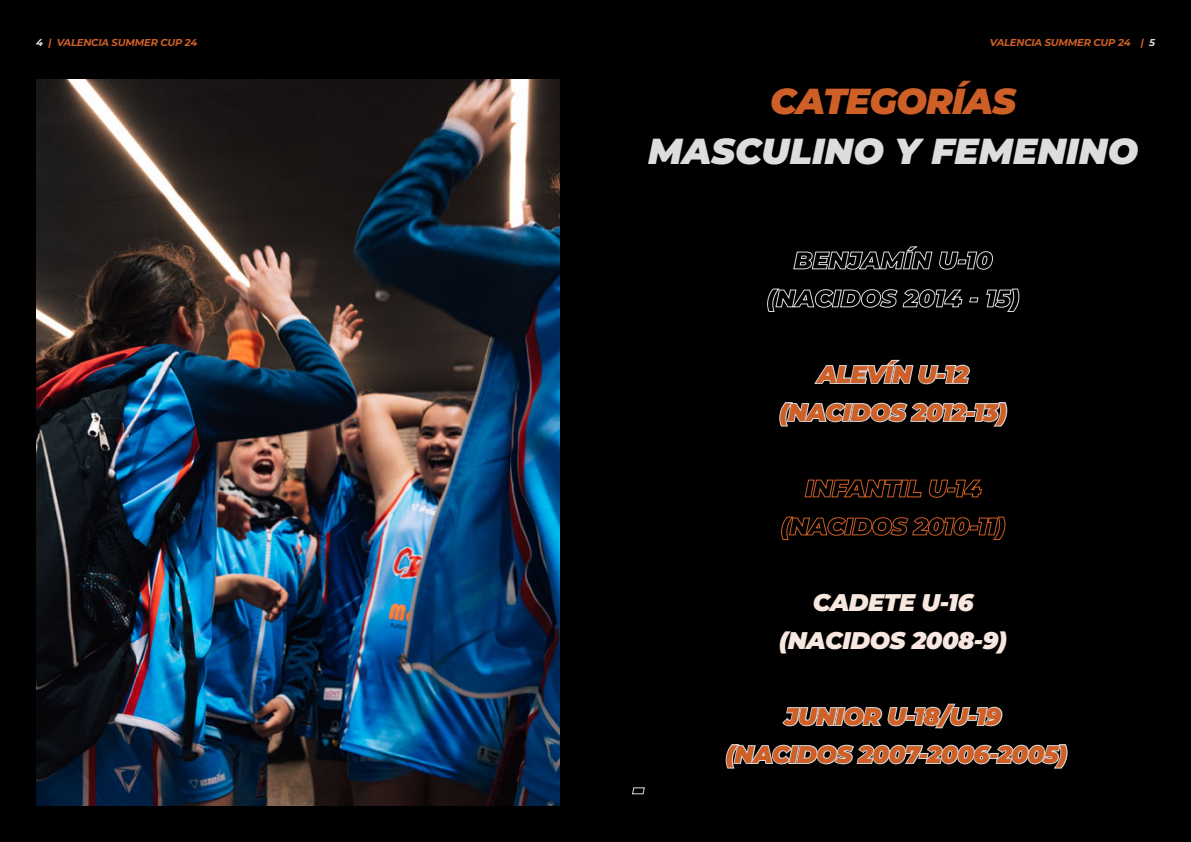
<style>
.page{position:relative;width:1191px;height:842px;background:#fff}
.page>*{position:absolute;margin:0;border:0;box-sizing:border-box;transform-origin:0 0}
.t1{font:italic 900 36px "Montserrat";color:#dcddde}
.t2{font:italic 900 36px "Montserrat";letter-spacing:-.02em;color:#ce5f27}
.t3{font:italic 900 24px/38px "Montserrat";letter-spacing:-.02em;color:#ce5f27;text-align:center}
.t4{font:italic 900 24px/38px "Montserrat";letter-spacing:-.02em;color:#f8e7df;text-align:center}
.t5{font:italic 700 10px "Montserrat";letter-spacing:-.02em;color:#ce5f27}
.s1{color:#dcddde}
</style>
<div class="page">
<div style="left:0;top:0;width:595px;height:842px;background:#000"></div>
<div style="left:595px;top:0;width:596px;height:842px;background:#000"></div>
<img style="left:36px;top:79px;width:523px;height:727px">
<svg style="left:793px;top:246px;width:200px;height:24px"></svg>
<svg style="left:767px;top:288px;width:212px;height:24px"></svg>
<svg style="left:986px;top:288px;width:34px;height:24px"></svg>
<svg style="left:814px;top:359px;width:156px;height:26px"></svg>
<svg style="left:779px;top:402px;width:229px;height:25px"></svg>
<svg style="left:804px;top:479px;width:118px;height:19px"></svg>
<svg style="left:928px;top:479px;width:54px;height:19px"></svg>
<svg style="left:781px;top:516px;width:225px;height:24px"></svg>
<svg style="left:782px;top:703px;width:221px;height:26px"></svg>
<svg style="left:725px;top:744px;width:343px;height:25px"></svg>
<svg style="left:632px;top:787px;width:13px;height:8px"></svg>
<p class="t5" style="left:36px;top:35px;width:163px"><span class="s1">4</span> | VALENCIA SUMMER CUP 24</p>
<p class="t5" style="left:989px;top:35px;width:167px">VALENCIA SUMMER CUP 24 | <span class="s1">5</span></p>
<h1 class="t2" style="left:770px;top:74px;width:247px">CATEGORÍAS</h1>
<h1 class="t1" style="left:648px;top:124px;width:492px">MASCULINO Y FEMENINO</h1>
<p class="t3" style="left:779px;top:354px;width:232px">ALEVÍN U-12 (NACIDOS 2012-13)</p>
<p class="t4" style="left:779px;top:582px;width:232px">CADETE U-16 (NACIDOS 2008-9)</p>
<p class="t3" style="left:726px;top:696px;width:345px">JUNIOR U-18/U-19 (NACIDOS 2007-2006-2005)</p>
</div>
